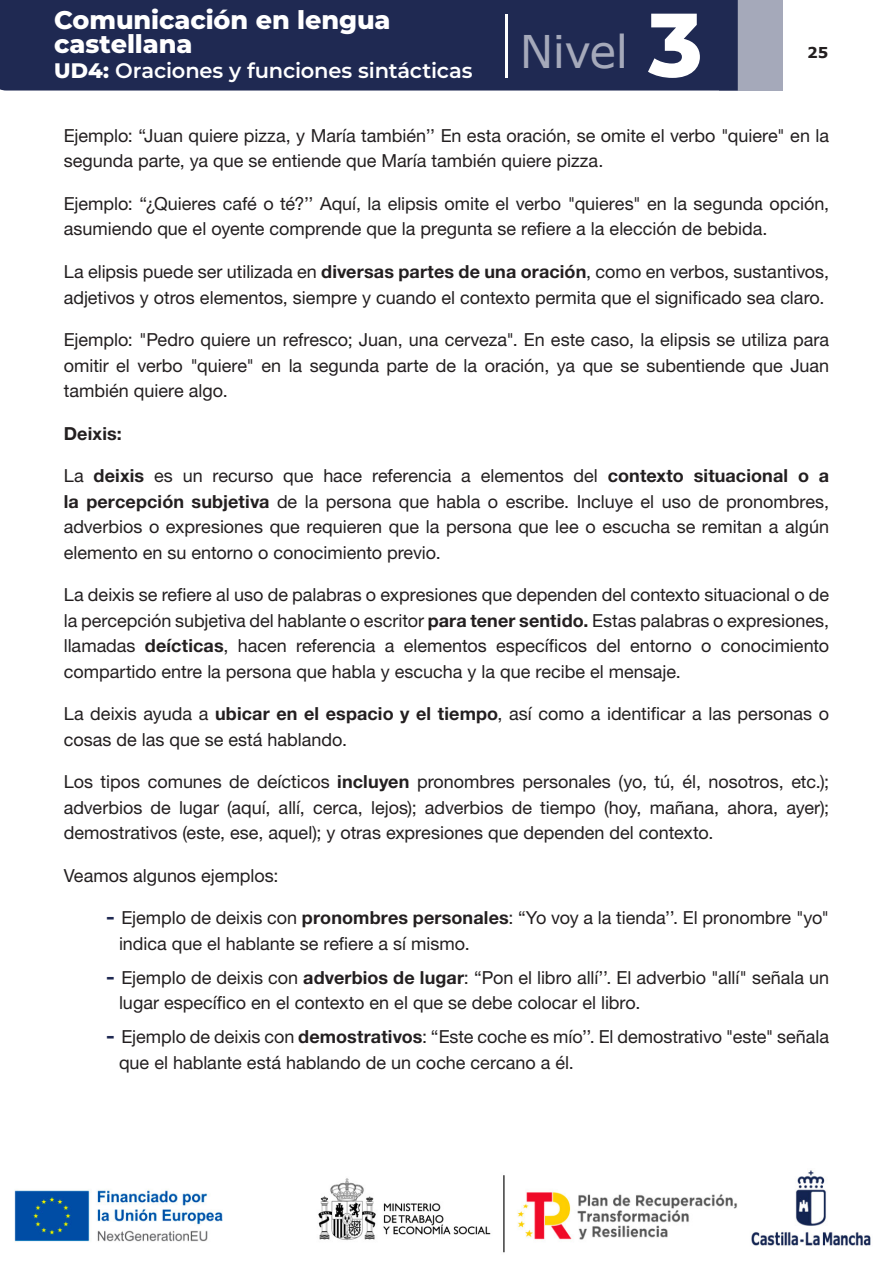
<style>
.page{position:relative;width:893px;height:1263px;background:#fff}
.page>*{position:absolute;margin:0;border:0;box-sizing:border-box;transform-origin:0 0}
.t1{font:45px "Verdana";letter-spacing:-.015em;color:#a5a9ba}
.t2{font:800 25.5px/24px "Montserrat";letter-spacing:-.005em;color:#fff}
.t3{font:600 21px "Montserrat";letter-spacing:-.01em;color:#fff}
.t4{font:18px/25.5px "Helvetica Neue LT 55 Rm";color:#231f20}
.t5{font:18px "Helvetica Neue LT 75 Bd";letter-spacing:.01em;color:#231f20}
.t6{font:700 15px "Verdana";color:#231f20}
.s1{font-weight:800}
.s2{font-family:"Montserrat";font-weight:800;font-size:90px;color:#fff}
.s3{font-family:"Helvetica Neue LT 75 Bd"}
.s4{font-family:"Verdana";font-weight:700;color:#1f2952}
</style>
<div class="page">
<div style="left:719px;top:0;width:63px;height:91px;background:#a5a9ba"></div>
<div style="left:0;top:0;width:738px;height:91px;background:#1f2952"></div>
<hr style="left:505px;top:14px;width:2px;height:64px;background:#fff">
<img style="left:14px;top:1170px;width:857px;height:83px">
<h2 class="t2" style="left:54px;top:7px;width:338px">Comunicación en lengua castellana</h2>
<p class="t3" style="left:54px;top:56px;width:420px"><span class="s1">UD4:</span> Oraciones y funciones sintácticas</p>
<h1 class="t1" style="left:520px;top:20px;width:184px">Nivel <span class="s2">3</span></h1>
<p class="t6" style="left:807px;top:42px;width:23px">25</p>
<p class="t4" style="left:64px;top:122px;width:767px">Ejemplo: “Juan quiere pizza, y María también’’ En esta oración, se omite el verbo "quiere" en la segunda parte, ya que se entiende que María también quiere pizza.</p>
<p class="t4" style="left:64px;top:190px;width:767px">Ejemplo: “¿Quieres café o té?’’ Aquí, la elipsis omite el verbo "quieres" en la segunda opción, asumiendo que el oyente comprende que la pregunta se refiere a la elección de bebida.</p>
<p class="t4" style="left:64px;top:258px;width:767px">La elipsis puede ser utilizada en <span class="s3">diversas partes de una oración</span>, como en verbos, sustantivos, adjetivos y otros elementos, siempre y cuando el contexto permita que el significado sea claro.</p>
<p class="t4" style="left:64px;top:326px;width:767px;text-align:justify">Ejemplo: "Pedro quiere un refresco; Juan, una cerveza". En este caso, la elipsis se utiliza para omitir el verbo "quiere" en la segunda parte de la oración, ya que se subentiende que Juan también quiere algo.</p>
<p class="t5" style="left:64px;top:422px;width:59px">Deixis:</p>
<p class="t4" style="left:64px;top:462px;width:767px;text-align:justify">La <span class="s3">deixis</span> es un recurso que hace referencia a elementos del <span class="s3">contexto situacional o a la percepción subjetiva</span> de la persona que habla o escribe. Incluye el uso de pronombres, adverbios o expresiones que requieren que la persona que lee o escucha se remitan a algún elemento en su entorno o conocimiento previo.</p>
<p class="t4" style="left:64px;top:581px;width:767px;text-align:justify">La deixis se refiere al uso de palabras o expresiones que dependen del contexto situacional o de la percepción subjetiva del hablante o escritor <span class="s3">para tener sentido.</span> Estas palabras o expresiones, llamadas <span class="s3">deícticas</span>, hacen referencia a elementos específicos del entorno o conocimiento compartido entre la persona que habla y escucha y la que recibe el mensaje.</p>
<p class="t4" style="left:64px;top:700px;width:767px">La deixis ayuda a <span class="s3">ubicar en el espacio y el tiempo</span>, así como a identificar a las personas o cosas de las que se está hablando.</p>
<p class="t4" style="left:64px;top:768px;width:767px;text-align:justify">Los tipos comunes de deícticos <span class="s3">incluyen</span> pronombres personales (yo, tú, él, nosotros, etc.); adverbios de lugar (aquí, allí, cerca, lejos); adverbios de tiempo (hoy, mañana, ahora, ayer); demostrativos (este, ese, aquel); y otras expresiones que dependen del contexto.</p>
<p class="t4" style="left:64px;top:862px;width:216px">Veamos algunos ejemplos:</p>
<p class="t4" style="left:119px;top:904px;width:712px;text-indent:-13px"><span class="s4">-</span> Ejemplo de deixis con <span class="s3">pronombres personales</span>: “Yo voy a la tienda’’. El pronombre "yo" indica que el hablante se refiere a sí mismo.</p>
<p class="t4" style="left:119px;top:964px;width:712px;text-indent:-13px"><span class="s4">-</span> Ejemplo de deixis con <span class="s3">adverbios de lugar</span>: “Pon el libro allí’’. El adverbio "allí" señala un lugar específico en el contexto en el que se debe colocar el libro.</p>
<p class="t4" style="left:119px;top:1023px;width:712px;text-indent:-13px"><span class="s4">-</span> Ejemplo de deixis con <span class="s3">demostrativos</span>: “Este coche es mío’’. El demostrativo "este" señala que el hablante está hablando de un coche cercano a él.</p>
</div>
